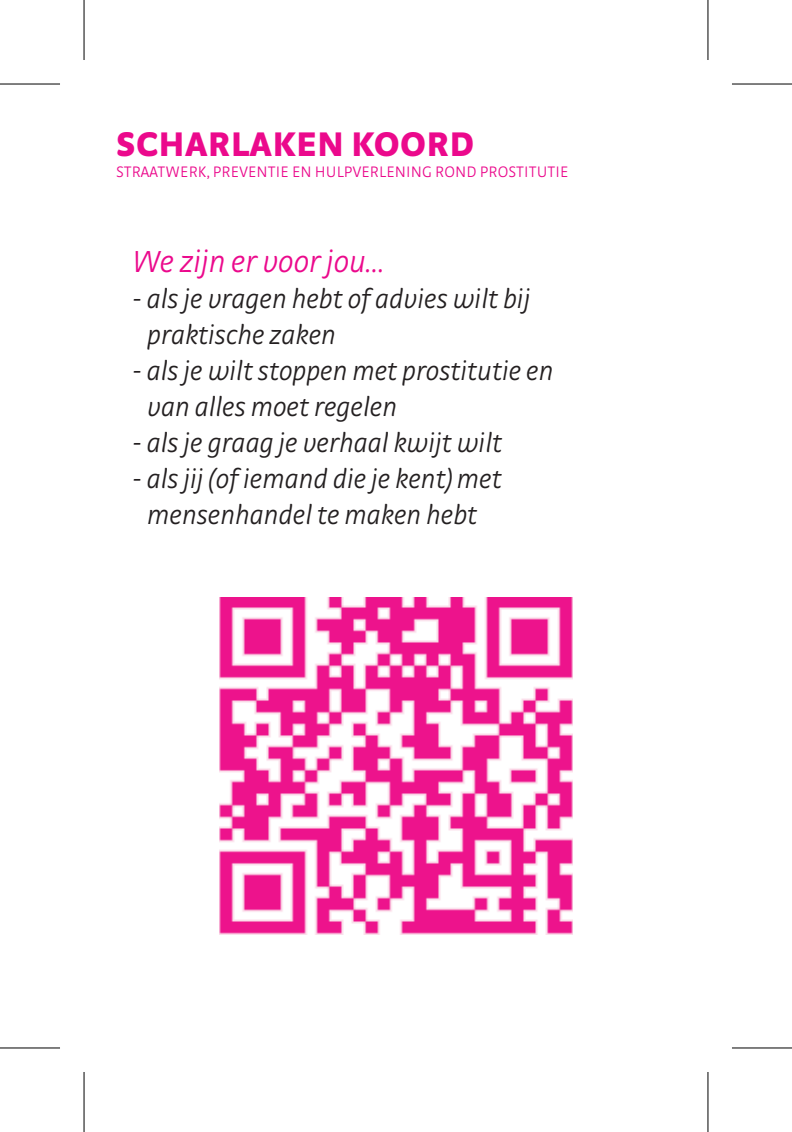
<style>
.page{position:relative;width:792px;height:1132px;background:#fff}
.page>*{position:absolute;margin:0;border:0;box-sizing:border-box;transform-origin:0 0}
.t1{font:900 36px "Strada OT";letter-spacing:.01em;color:#eb098c}
.t2{font:italic 300 32px "Strada OT";color:#eb098c}
.t3{font:italic 300 28px/36px "Strada OT";color:#231f20}
.t4{font:300 16px "Strada OT";letter-spacing:.01em;color:#eb098c}
</style>
<div class="page">
<img style="left:220px;top:597px;width:352px;height:337px">
<svg style="left:0;top:1048px;width:60px;height:1px"></svg>
<svg style="left:732px;top:1048px;width:60px;height:1px"></svg>
<svg style="left:708px;top:0;width:1px;height:60px"></svg>
<svg style="left:708px;top:1072px;width:1px;height:60px"></svg>
<hr style="left:0;top:83px;width:60px;height:2px;background:#000">
<hr style="left:732px;top:83px;width:60px;height:2px;background:#000">
<hr style="left:0;top:1047px;width:60px;height:1px;background:#000">
<hr style="left:732px;top:1047px;width:60px;height:1px;background:#000">
<hr style="left:83px;top:0;width:2px;height:60px;background:#000">
<hr style="left:83px;top:1072px;width:2px;height:60px;background:#000">
<hr style="left:707px;top:0;width:1px;height:60px;background:#000">
<hr style="left:707px;top:1072px;width:1px;height:60px;background:#000">
<p class="t1" style="left:116px;top:121px;width:359px">SCHARLAKEN KOORD</p>
<p class="t4" style="left:116px;top:163px;width:454px">STRAATWERK, PREVENTIE EN HULPVERLENING ROND PROSTITUTIE</p>
<p class="t2" style="left:132px;top:243px;width:253px">We zijn er voor jou…</p>
<p class="t3" style="left:147px;top:281px;width:384px;text-indent:-15px">- als je vragen hebt of advies wilt bij praktische zaken</p>
<p class="t3" style="left:147px;top:353px;width:408px;text-indent:-15px">- als je wilt stoppen met prostitutie en van alles moet regelen</p>
<p class="t3" style="left:132px;top:425px;width:371px">- als je graag je verhaal kwijt wilt</p>
<p class="t3" style="left:132px;top:461px;width:371px;text-align:center">- als jij (of iemand die je kent) met mensenhandel te maken hebt</p>
</div>
